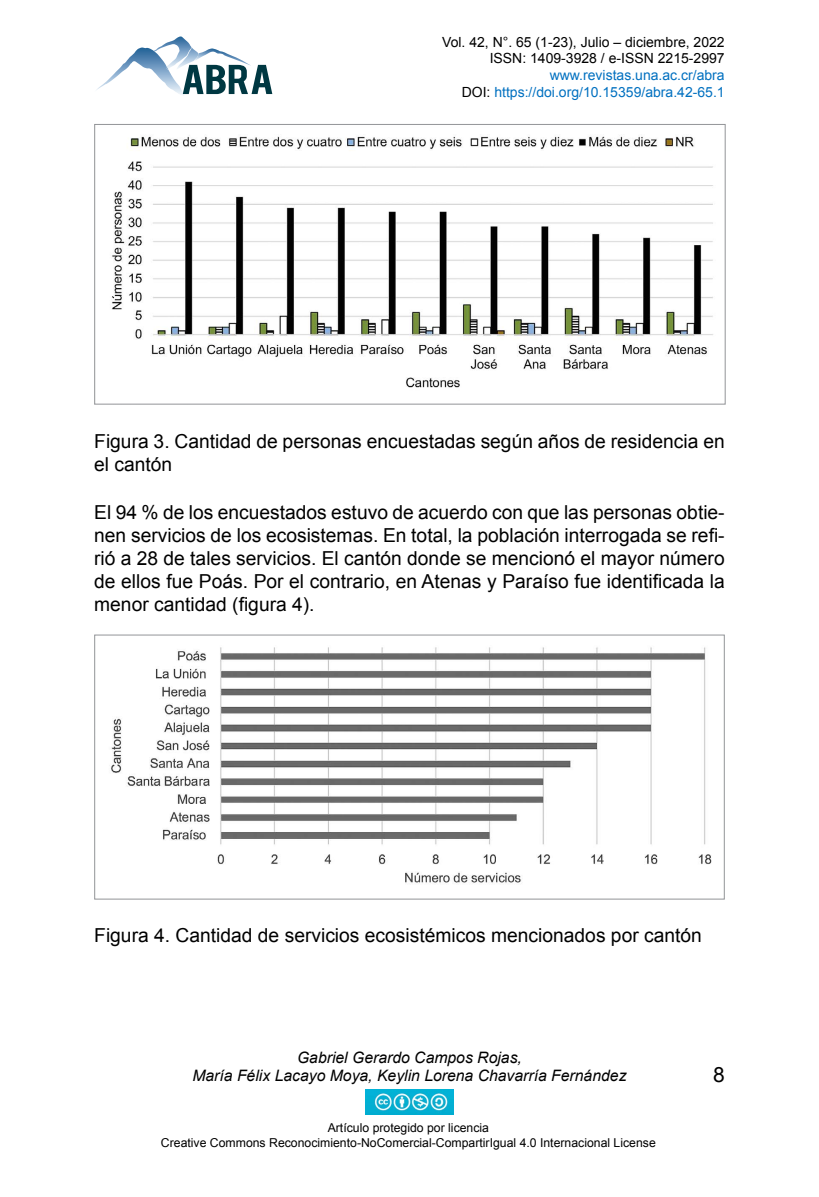
<style>
.page{position:relative;width:819px;height:1197px;background:#fff}
.page>*{position:absolute;margin:0;border:0;box-sizing:border-box;transform-origin:0 0}
.t1{font:21px "Arial";color:#000}
.t2{font:19.25px/23.1px "Arial";color:#000}
.t3{font:italic 15.75px/18.9px "Arial";color:#000;text-align:center}
.t4{font:14px/16.8px "Arial";color:#000;text-align:right}
.t5{font:14px/16.8px "Arial";color:#0070c0;text-align:right}
.t6{font:12.25px/14.7px "Arial";color:#000;text-align:center}
.s1{color:#000}
</style>
<div class="page">
<img style="left:158px;top:36px;width:36px;height:18px">
<img style="left:97px;top:48px;width:87px;height:47px">
<img style="left:154px;top:51px;width:14px;height:19px">
<img style="left:194px;top:48px;width:34px;height:6px">
<svg style="left:183px;top:54px;width:89px;height:40px"></svg>
<img style="left:366px;top:1089px;width:88px;height:26px">
<img style="left:112px;top:135px;width:601px;height:253px">
<div style="left:94px;top:124px;width:632px;height:281px;border:1px solid #939598"></div>
<img style="left:111px;top:647px;width:601px;height:236px">
<div style="left:94px;top:635px;width:631px;height:265px;border:1px solid #939598"></div>
<p class="t4" style="left:442px;top:34px;width:284px">Vol. 42, N°. 65 (1-23), Julio – diciembre, 2022<br>ISSN: 1409-3928 / e-ISSN 2215-2997</p>
<p class="t5" style="left:462px;top:67px;width:265px">www.revistas.una.ac.cr/abra<br><span class="s1">DOI:</span> https://doi.org/10.15359/abra.42-65.1</p>
<p class="t2" style="left:94px;top:429px;width:632px">Figura 3. Cantidad de personas encuestadas según años de residencia en el cantón</p>
<p class="t2" style="left:94px;top:500px;width:632px;text-align:justify">El 94 % de los encuestados estuvo de acuerdo con que las personas obtie&shy;nen servicios de los ecosistemas. En total, la población interrogada se refi&shy;rió a 28 de tales servicios. El cantón donde se mencionó el mayor número de ellos fue Poás. Por el contrario, en Atenas y Paraíso fue identificada la menor cantidad (figura 4).</p>
<p class="t2" style="left:94px;top:924px;width:609px">Figura 4. Cantidad de servicios ecosistémicos mencionados por cantón</p>
<p class="t3" style="left:192px;top:1048px;width:436px">Gabriel Gerardo Campos Rojas,<br>María Félix Lacayo Moya, Keylin Lorena Chavarría Fernández</p>
<p class="t6" style="left:161px;top:1121px;width:496px">Artículo protegido por licencia<br>Creative Commons Reconocimiento-NoComercial-CompartirIgual 4.0 Internacional License</p>
<p class="t1" style="left:713px;top:1060px;width:13px">8</p>
</div>
